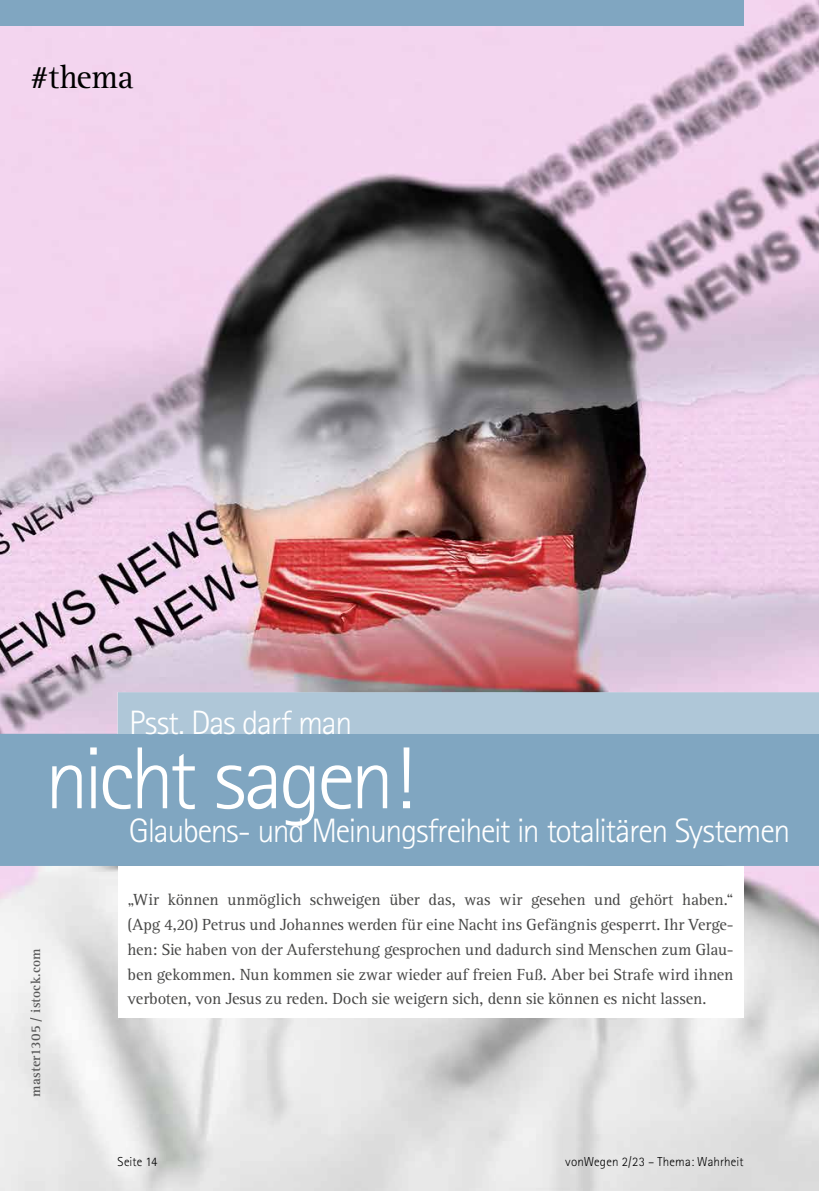
<style>
.page{position:relative;width:819px;height:1191px;background:#fff}
.page>*{position:absolute;margin:0;border:0;box-sizing:border-box;transform-origin:0 0}
.t1{font:300 88.02px "Rotis Sans Serif";letter-spacing:-.05em;color:#fff}
.t2{font:300 33.77px "Rotis Sans Serif";letter-spacing:-.04em;color:#fff}
.t3{font:33.77px "Rotis Serif";letter-spacing:-.02em;color:#000}
.t4{font:16.62px/24.7px "Rotis Serif";letter-spacing:-.005em;color:#474746;text-align:justify}
.t5{font:700 13.65px "Rotis Serif";letter-spacing:.01em;color:#000}
.t6{font:300 12.95px "Rotis Sans Serif";letter-spacing:.01em;color:#000}
</style>
<div class="page">
<img style="left:0;top:0;width:819px;height:1191px">
<img style="left:818px;top:0;width:1px;height:604px">
<div style="left:0;top:692px;width:819px;height:174px;background:#80a6c1"></div>
<div style="left:118px;top:692px;width:701px;height:41px;background:#afc7d8"></div>
<div style="left:118px;top:866px;width:625px;height:151px;background:#fff"></div>
<div style="left:0;top:0;width:743px;height:25px;background:#80a6c1"></div>
<h2 class="t3" style="left:30px;top:57px;width:105px">#thema</h2>
<h2 class="t2" style="left:129px;top:703px;width:224px">Psst. Das darf man</h2>
<h1 class="t1" style="left:45px;top:728px;width:371px">nicht sagen!</h1>
<h2 class="t2" style="left:129px;top:811px;width:662px">Glaubens- und Meinungsfreiheit in totalitären Systemen</h2>
<p class="t5" style="left:28px;top:1096px;width:150px;rotate:-90deg">master1305 / istock.com</p>
<p class="t4" style="left:127px;top:888px;width:607px">„Wir können unmöglich schweigen über das, was wir gesehen und gehört haben.“ (Apg 4,20) Petrus und Johannes werden für eine Nacht ins Gefängnis gesperrt. Ihr Verge&shy;hen: Sie haben von der Auferstehung gesprochen und dadurch sind Menschen zum Glau&shy;ben gekommen. Nun kommen sie zwar wieder auf freien Fuß. Aber bei Strafe wird ihnen verboten, von Jesus zu reden. Doch sie weigern sich, denn sie können es nicht lassen.</p>
<p class="t6" style="left:118px;top:1154px;width:41px">Seite 14</p>
<p class="t6" style="left:565px;top:1154px;width:180px">vonWegen 2/23 – Thema: Wahrheit</p>
</div>
